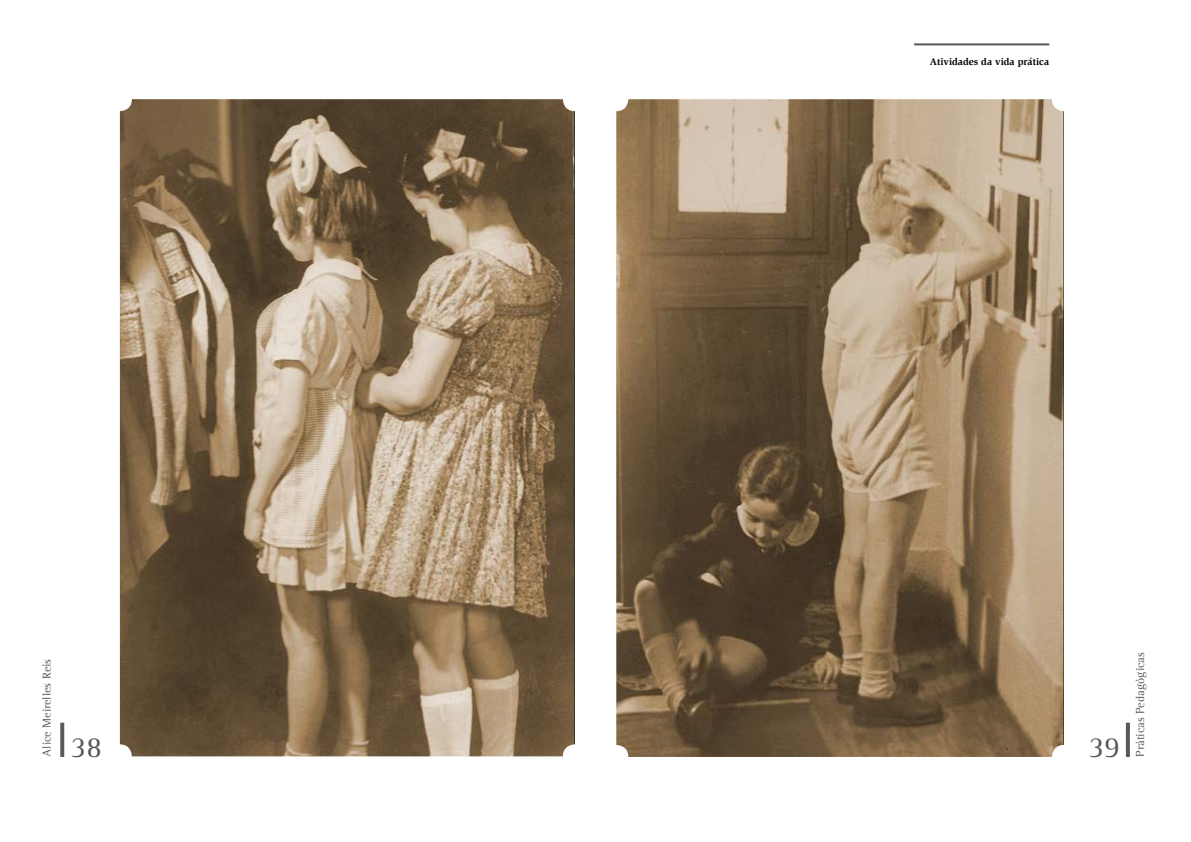
<style>
.page{position:relative;width:1191px;height:842px;background:#fff}
.page>*{position:absolute;margin:0;border:0;box-sizing:border-box;transform-origin:0 0}
.t1{font:30px "Leftist Mono Serif";color:#58595b}
.t2{font:12px "Leftist Mono Serif";color:#58595b}
.t3{font:700 10px "Slimbach Std";color:#000}
</style>
<div class="page">
<svg style="left:60px;top:723px;width:4px;height:34px"></svg>
<svg style="left:1125px;top:723px;width:4px;height:34px"></svg>
<img style="left:120px;top:99px;width:455px;height:657px">
<img style="left:616px;top:99px;width:448px;height:658px">
<hr style="left:914px;top:43px;width:135px;height:2px;background:#58595b">
<p class="t3" style="left:930px;top:56px;width:121px">Atividades da vida prática</p>
<p class="t2" style="left:40px;top:757px;width:100px;rotate:-90deg">Alice Meirelles Reis</p>
<h1 class="t1" style="left:71px;top:730px;width:33px">38</h1>
<h1 class="t1" style="left:1089px;top:730px;width:33px">39</h1>
<p class="t2" style="left:1133px;top:757px;width:106px;rotate:-90deg">Práticas Pedagógicas</p>
</div>
